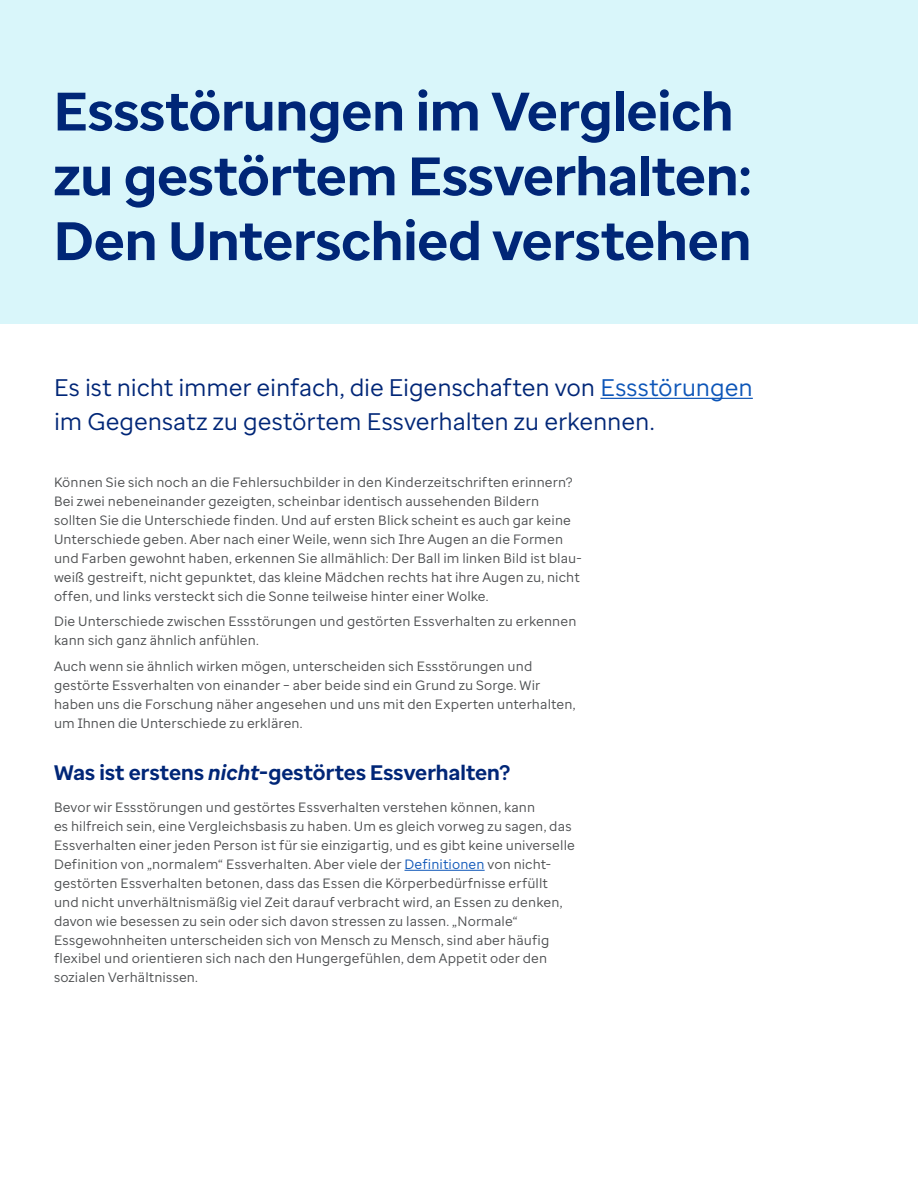
<style>
.page{position:relative;width:918px;height:1188px;background:#fff}
.page>*{position:absolute;margin:0;border:0;box-sizing:border-box;transform-origin:0 0}
.Headline{font:700 54px/64.8px "Enterprise Sans";color:#002677}
.Intro{font:24px/33.6px "Enterprise Sans";letter-spacing:-.005em;color:#002677}
.Subhead{font:700 21px "Enterprise Sans";letter-spacing:.005em;color:#002677}
.Arial-Body{font:13.5px/18.9px "Enterprise Sans";letter-spacing:.01em;color:#4b4d4f}
.Body{font:13.5px/18.9px "Enterprise Sans";letter-spacing:.01em;color:#4b4d4f}
.s1{color:#0c55b8}
.s2{font-style:italic}
</style>
<div class="page">
<div style="left:0;top:0;width:918px;height:324px;background:#d9f6fa"></div>
<hr style="left:405px;top:870px;width:80px;height:1px;background:#0c55b8">
<hr style="left:600px;top:398px;width:153px;height:1px;background:#0c55b8">
<p class="Headline" style="left:54px;top:79px;width:700px">Essstörungen im Vergleich zu gestörtem Essverhalten:<br>Den Unterschied verstehen</p>
<p class="Intro" style="left:54px;top:370px;width:700px">Es ist nicht immer einfach, die Eigenschaften von <span class="s1">Essstörungen </span>im Gegensatz zu gestörtem Essverhalten zu erkennen.</p>
<p class="Arial-Body" style="left:54px;top:473px;width:529px">Können Sie sich noch an die Fehlersuchbilder in den Kinderzeitschriften erinnern?<br>Bei zwei nebeneinander gezeigten, scheinbar identisch aussehenden Bildern sollten Sie die Unterschiede finden. Und auf ersten Blick scheint es auch gar keine Unterschiede geben. Aber nach einer Weile, wenn sich Ihre Augen an die Formen und Farben gewohnt haben, erkennen Sie allmählich: Der Ball im linken Bild ist blau&shy;weiß gestreift, nicht gepunktet, das kleine Mädchen rechts hat ihre Augen zu, nicht offen, und links versteckt sich die Sonne teilweise hinter einer Wolke.</p>
<p class="Arial-Body" style="left:54px;top:612px;width:524px">Die Unterschiede zwischen Essstörungen und gestörten Essverhalten zu erkennen kann sich ganz ähnlich anfühlen.</p>
<p class="Arial-Body" style="left:54px;top:657px;width:523px">Auch wenn sie ähnlich wirken mögen, unterscheiden sich Essstörungen und gestörte Essverhalten von einander – aber beide sind ein Grund zu Sorge. Wir haben uns die Forschung näher angesehen und uns mit den Experten unterhalten, um Ihnen die Unterschiede zu erklären.</p>
<p class="Subhead" style="left:54px;top:759px;width:458px">Was ist erstens <span class="s2">nicht</span>-gestörtes Essverhalten?</p>
<p class="Body" style="left:54px;top:798px;width:522px">Bevor wir Essstörungen und gestörtes Essverhalten verstehen können, kann<br>es hilfreich sein, eine Vergleichsbasis zu haben. Um es gleich vorweg zu sagen, das Essverhalten einer jeden Person ist für sie einzigartig, und es gibt keine universelle Definition von „normalem“ Essverhalten. Aber viele der <span class="s1">Definitionen</span> von nicht&shy;gestörten Essverhalten betonen, dass das Essen die Körperbedürfnisse erfüllt und nicht unverhältnismäßig viel Zeit darauf verbracht wird, an Essen zu denken, davon wie besessen zu sein oder sich davon stressen zu lassen. „Normale“ Essgewohnheiten unterscheiden sich von Mensch zu Mensch, sind aber häufig flexibel und orientieren sich nach den Hungergefühlen, dem Appetit oder den sozialen Verhältnissen.</p>
</div>
